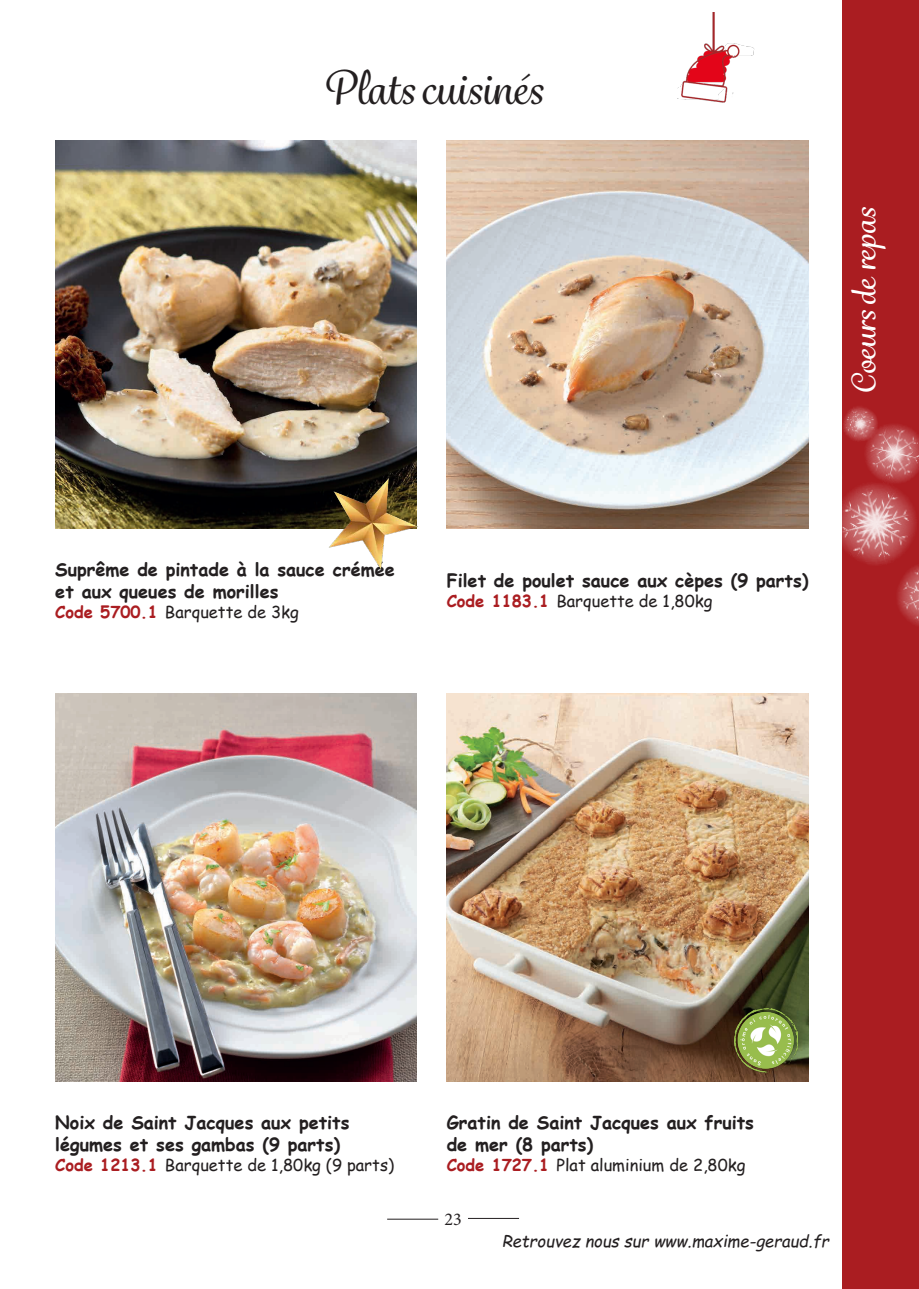
<style>
.page{position:relative;width:919px;height:1289px;background:#fff}
.page>*{position:absolute;margin:0;border:0;box-sizing:border-box;transform-origin:0 0}
.t1{font:500 45px "Grafolita Script";color:#231f20}
.t2{font:500 31.5px "Grafolita Script";color:#fff;scale:1.1 1}
.t3{font:700 18px/21.6px "Comic Sans MS";color:#231f20}
.t4{font:18px "Minion Pro";color:#231f20}
.t5{font:16.5px "Comic Sans MS";color:#231f20}
.t6{font:italic 16.5px "Comic Sans MS";color:#231f20}
.s1{font-weight:700;color:#aa1d21}
</style>
<div class="page">
<div style="left:842px;top:0;width:76px;height:1288px;background:#aa1d21"></div>
<img style="left:784px;top:385px;width:134px;height:240px">
<hr style="left:387px;top:1218px;width:51px;height:1px;background:#231f20">
<hr style="left:468px;top:1217px;width:51px;height:1px;background:#231f20">
<img style="left:55px;top:140px;width:362px;height:388px">
<img style="left:446px;top:140px;width:362px;height:388px">
<img style="left:55px;top:693px;width:362px;height:388px">
<img style="left:446px;top:693px;width:362px;height:388px">
<img style="left:678px;top:13px;width:76px;height:90px">
<img style="left:311px;top:475px;width:107px;height:95px">
<img style="left:734px;top:1008px;width:63px;height:63px">
<p class="t1" style="left:322px;top:59px;width:222px">Plats cuisinés</p>
<p class="t2" style="left:843px;top:393px;width:171px;rotate:-90deg">Coeurs de repas</p>
<p class="t3" style="left:55px;top:558px;width:341px">Suprême de pintade à la sauce crémée et aux queues de morilles</p>
<p class="t5" style="left:55px;top:599px;width:245px"><span class="s1">Code 5700.1</span> Barquette de 3kg</p>
<p class="t3" style="left:446px;top:569px;width:363px">Filet de poulet sauce aux cèpes (9 parts)</p>
<p class="t5" style="left:446px;top:588px;width:267px"><span class="s1">Code 1183.1</span> Barquette de 1,80kg</p>
<p class="t3" style="left:55px;top:1111px;width:296px">Noix de Saint Jacques aux petits</p>
<p class="t3" style="left:55px;top:1132px;width:286px">légumes et ses gambas (9 parts)</p>
<p class="t5" style="left:55px;top:1152px;width:340px"><span class="s1">Code 1213.1</span> Barquette de 1,80kg (9 parts)</p>
<p class="t3" style="left:446px;top:1111px;width:309px">Gratin de Saint Jacques aux fruits</p>
<p class="t3" style="left:446px;top:1132px;width:148px">de mer (8 parts)</p>
<p class="t5" style="left:446px;top:1152px;width:300px"><span class="s1">Code 1727.1</span> Plat aluminium de 2,80kg</p>
<p class="t4" style="left:444px;top:1207px;width:19px">23</p>
<p class="t6" style="left:502px;top:1228px;width:328px">Retrouvez nous sur www.maxime-geraud.fr</p>
</div>
